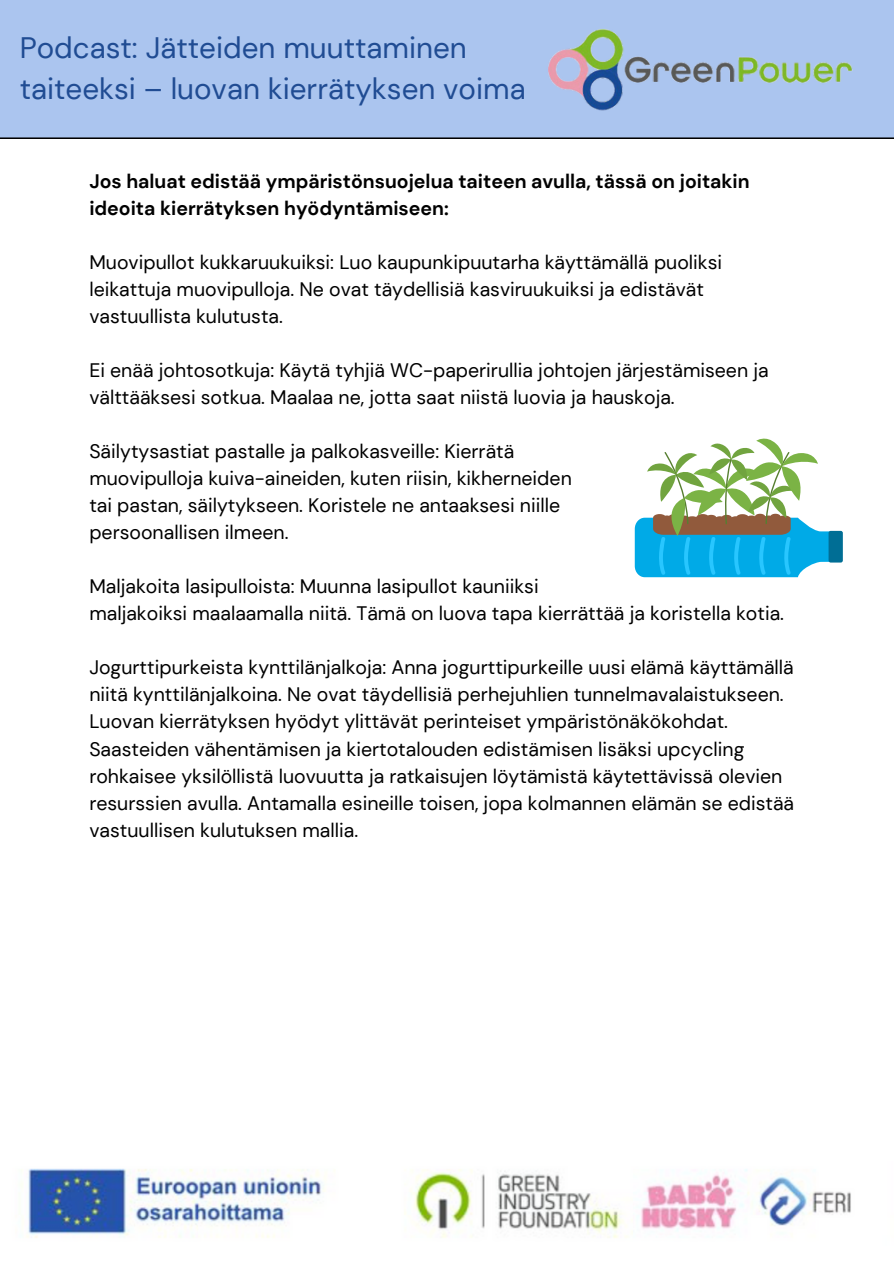
<style>
.page{position:relative;width:894px;height:1264px;background:#fff}
.page>*{position:absolute;margin:0;border:0;box-sizing:border-box;transform-origin:0 0}
.t1{font:29.55px/40.5px "DM Sans";color:#204c93}
.t2{font:19.5px/27px "DM Sans";color:#000}
.t3{font:700 19.5px/27px "DM Sans";color:#000}
</style>
<div class="page">
<img style="left:21px;top:1168px;width:830px;height:70px">
<div style="left:0;top:0;width:893px;height:138px;background:#abc5ef"></div>
<img style="left:525px;top:20px;width:351px;height:98px">
<div style="left:828px;top:531px;width:14px;height:31px;background:#006e95;border-radius:2px"></div>
<svg style="left:634px;top:438px;width:198px;height:139px"></svg>
<p class="t1" style="left:20px;top:28px;width:507px">Podcast: Jätteiden muuttaminen taiteeksi – luovan kierrätyksen voima</p>
<h1 class="t3" style="left:89px;top:168px;width:661px">Jos haluat edistää ympäristönsuojelua taiteen avulla, tässä on joitakin ideoita kierrätyksen hyödyntämiseen:</h1>
<h2 class="t2" style="left:89px;top:249px;width:634px">Muovipullot kukkaruukuiksi: Luo kaupunkipuutarha käyttämällä puoliksi leikattuja muovipulloja. Ne ovat täydellisiä kasviruukuiksi ja edistävät vastuullista kulutusta.</h2>
<p class="t2" style="left:89px;top:357px;width:680px">Ei enää johtosotkuja: Käytä tyhjiä WC-paperirullia johtojen järjestämiseen ja välttääksesi sotkua. Maalaa ne, jotta saat niistä luovia ja hauskoja.</p>
<p class="t2" style="left:89px;top:438px;width:426px">Säilytysastiat pastalle ja palkokasveille: Kierrätä</p>
<p class="t2" style="left:89px;top:465px;width:484px">muovipulloja kuiva-aineiden, kuten riisin, kikherneiden</p>
<p class="t2" style="left:89px;top:492px;width:472px">tai pastan, säilytykseen. Koristele ne antaaksesi niille</p>
<p class="t2" style="left:89px;top:519px;width:200px">persoonallisen ilmeen.</p>
<p class="t2" style="left:89px;top:573px;width:450px">Maljakoita lasipulloista: Muunna lasipullot kauniiksi</p>
<p class="t2" style="left:89px;top:600px;width:696px">maljakoiksi maalaamalla niitä. Tämä on luova tapa kierrättää ja koristella kotia.</p>
<p class="t2" style="left:89px;top:654px;width:705px">Jogurttipurkeista kynttilänjalkoja: Anna jogurttipurkeille uusi elämä käyttämällä niitä kynttilänjalkoina. Ne ovat täydellisiä perhejuhlien tunnelmavalaistukseen.</p>
<p class="t2" style="left:89px;top:708px;width:706px">Luovan kierrätyksen hyödyt ylittävät perinteiset ympäristönäkökohdat.<br>Saasteiden vähentämisen ja kiertotalouden edistämisen lisäksi upcycling rohkaisee yksilöllistä luovuutta ja ratkaisujen löytämistä käytettävissä olevien resurssien avulla. Antamalla esineille toisen, jopa kolmannen elämän se edistää vastuullisen kulutuksen mallia.</p>
</div>
